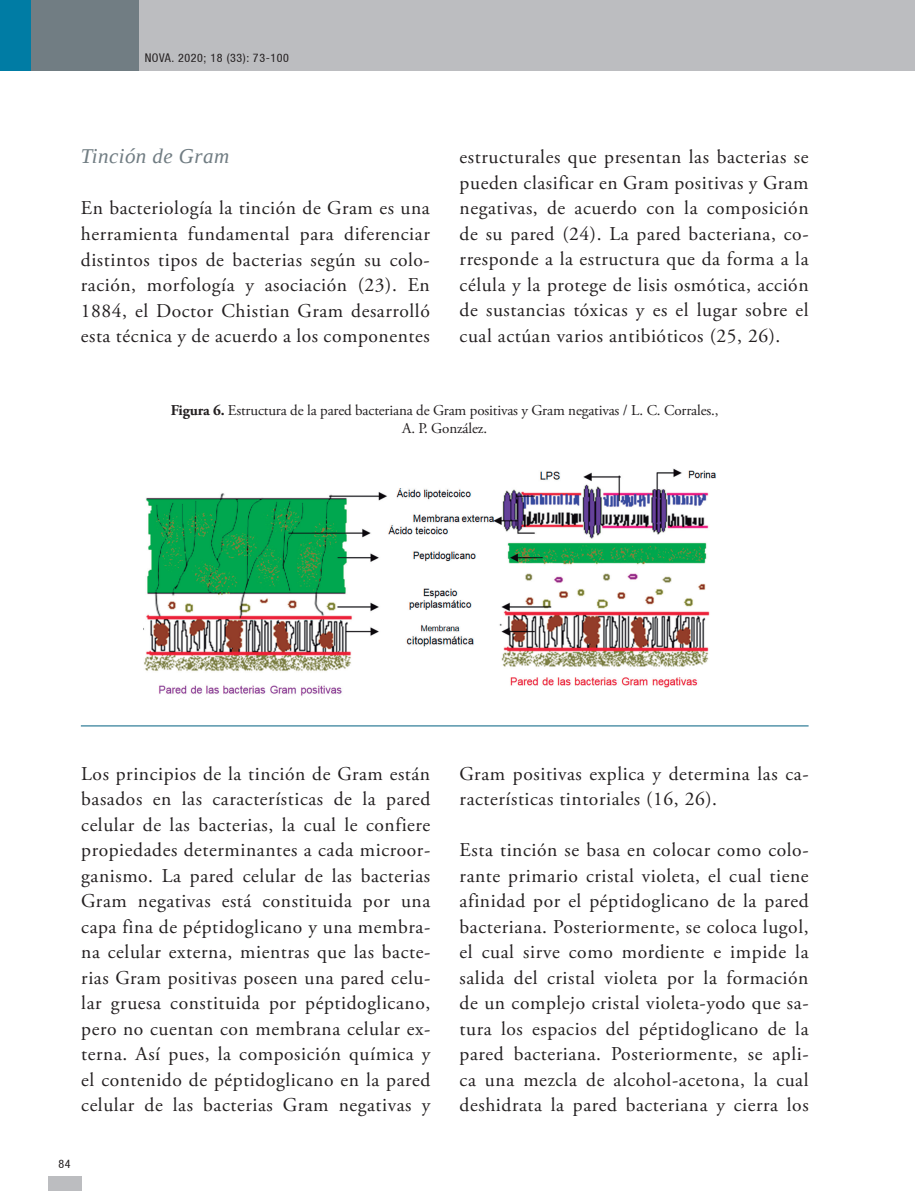
<style>
.page{position:relative;width:915px;height:1191px;background:#fff}
.page>*{position:absolute;margin:0;border:0;box-sizing:border-box;transform-origin:0 0}
.t1{font:italic 21px "Liberation Serif";letter-spacing:.02em;color:#717d83}
.t2{font:19.5px/25.5px "Adobe Garamond Pro";letter-spacing:.03em;color:#231f20;text-align:justify}
.t3{font:15px/18px "Adobe Garamond Pro";letter-spacing:-.01em;color:#231f20;text-align:center}
.t4{font:condensed 12px "Helvetica 57";letter-spacing:.05em;color:#231f20}
.s1{font-weight:700}
</style>
<div class="page">
<div style="left:48px;top:1175px;width:33px;height:16px;background:#bcbdc0"></div>
<div style="left:0;top:0;width:914px;height:71px;background:#bcbdc0"></div>
<div style="left:0;top:0;width:138px;height:71px;background:#717d83"></div>
<div style="left:0;top:0;width:31px;height:71px;background:#007ca4"></div>
<img style="left:143px;top:468px;width:573px;height:228px">
<hr style="left:81px;top:725px;width:727px;height:1px;background:#005f80">
<p class="t4" style="left:145px;top:51px;width:146px">NOVA. 2020; 18 (33): 73-100</p>
<p class="t1" style="left:81px;top:143px;width:150px">Tinción de Gram</p>
<p class="t2" style="left:81px;top:196px;width:350px">En bacteriología la tinción de Gram es una herramienta fundamental para diferenciar distintos tipos de bacterias según su colo&shy;ración, morfología y asociación (23). En 1884, el Doctor Chistian Gram desarrolló esta técnica y de acuerdo a los componentes</p>
<p class="t2" style="left:459px;top:145px;width:350px">estructurales que presentan las bacterias se pueden clasificar en Gram positivas y Gram negativas, de acuerdo con la composición de su pared (24). La pared bacteriana, co&shy;rresponde a la estructura que da forma a la célula y la protege de lisis osmótica, acción de sustancias tóxicas y es el lugar sobre el cual actúan varios antibióticos (25, 26).</p>
<p class="t3" style="left:171px;top:401px;width:549px"><span class="s1">Figura 6.</span> Estructura de la pared bacteriana de Gram positivas y Gram negativas / L. C. Corrales.,<br>A. P. González.</p>
<p class="t2" style="left:81px;top:761px;width:350px">Los principios de la tinción de Gram están basados en las características de la pared celular de las bacterias, la cual le confiere propiedades determinantes a cada microor&shy;ganismo. La pared celular de las bacterias Gram negativas está constituida por una capa fina de péptidoglicano y una membra&shy;na celular externa, mientras que las bacte&shy;rias Gram positivas poseen una pared celu&shy;lar gruesa constituida por péptidoglicano, pero no cuentan con membrana celular ex&shy;terna. Así pues, la composición química y el contenido de péptidoglicano en la pared celular de las bacterias Gram negativas y</p>
<p class="t4" style="left:59px;top:1156px;width:14px">84</p>
<p class="t2" style="left:459px;top:761px;width:350px">Gram positivas explica y determina las ca&shy;racterísticas tintoriales (16, 26).</p>
<p class="t2" style="left:459px;top:838px;width:350px">Esta tinción se basa en colocar como colo&shy;rante primario cristal violeta, el cual tiene afinidad por el péptidoglicano de la pared bacteriana. Posteriormente, se coloca lugol, el cual sirve como mordiente e impide la salida del cristal violeta por la formación de un complejo cristal violeta-yodo que sa&shy;tura los espacios del péptidoglicano de la pared bacteriana. Posteriormente, se apli&shy;ca una mezcla de alcohol-acetona, la cual deshidrata la pared bacteriana y cierra los</p>
</div>
